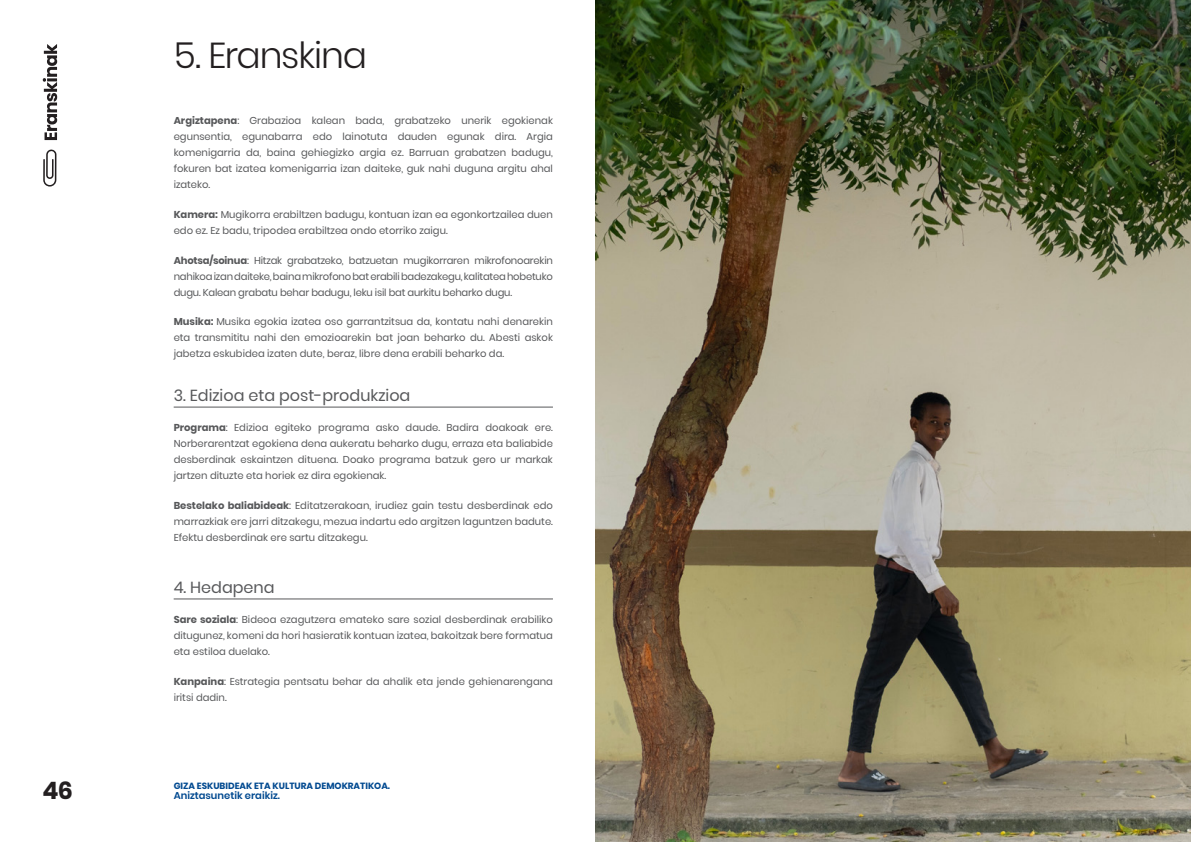
<style>
.page{position:relative;width:1191px;height:842px;background:#fff}
.page>*{position:absolute;margin:0;border:0;box-sizing:border-box;transform-origin:0 0}
.t1{font:300 36px "Poppins";letter-spacing:-.03em;color:#231f20}
.t2{font:700 24px "Poppins";color:#231f20}
.Subtitulo_Poppins_16{font:16px "Poppins";color:#57585a}
.Parrafo_10_16{font:10px/16px "Poppins";color:#57585a;text-align:justify}
.t3{font:600 10px "Poppins";color:#014990}
.t4{font:700 9px "Poppins";color:#014990}
.s1{font-weight:700}
</style>
<div class="page">
<svg style="left:43px;top:44px;width:14px;height:96px"></svg>
<svg style="left:43px;top:149px;width:13px;height:38px"></svg>
<hr style="left:174px;top:407px;width:379px;height:1px;background:#57585a">
<hr style="left:174px;top:599px;width:379px;height:1px;background:#57585a">
<img style="left:595px;top:0;width:596px;height:842px">
<p class="t1" style="left:174px;top:34px;width:195px">5. Eranskina</p>
<p class="Parrafo_10_16" style="left:174px;top:113px;width:381px"><span class="s1">Argiztapena</span>: Grabazioa kalean bada, grabatzeko unerik egokienak egunsentia, egunabarra edo lainotuta dauden egunak dira. Argia komenigarria da, baina gehiegizko argia ez. Barruan grabatzen badugu, fokuren bat izatea komenigarria izan daiteke, guk nahi duguna argitu ahal izateko.</p>
<p class="Parrafo_10_16" style="left:174px;top:206px;width:381px"><span class="s1">Kamera:</span> Mugikorra erabiltzen badugu, kontuan izan ea egonkortzailea duen edo ez. Ez badu, tripodea erabiltzea ondo etorriko zaigu.</p>
<p class="Parrafo_10_16" style="left:174px;top:252px;width:381px"><span class="s1">Ahotsa/soinua</span>: Hitzak grabatzeko, batzuetan mugikorraren mikrofonoarekin nahikoa izan daiteke, baina mikrofono bat erabili badezakegu, kalitatea hobetuko dugu. Kalean grabatu behar badugu, leku isil bat aurkitu beharko dugu.</p>
<p class="Parrafo_10_16" style="left:174px;top:314px;width:381px"><span class="s1">Musika:</span> Musika egokia izatea oso garrantzitsua da, kontatu nahi denarekin eta transmititu nahi den emozioarekin bat joan beharko du. Abesti askok jabetza eskubidea izaten dute, beraz, libre dena erabili beharko da.</p>
<p class="Subtitulo_Poppins_16" style="left:174px;top:386px;width:238px">3. Edizioa eta post-produkzioa</p>
<p class="Parrafo_10_16" style="left:174px;top:420px;width:381px"><span class="s1">Programa</span>: Edizioa egiteko programa asko daude. Badira doakoak ere.<br>Norberarentzat egokiena dena aukeratu beharko dugu, erraza eta baliabide desberdinak eskaintzen dituena. Doako programa batzuk gero ur markak jartzen dituzte eta horiek ez dira egokienak.</p>
<p class="Parrafo_10_16" style="left:174px;top:498px;width:381px"><span class="s1">Bestelako baliabideak</span>: Editatzerakoan, irudiez gain testu desberdinak edo marrazkiak ere jarri ditzakegu, mezua indartu edo argitzen laguntzen badute.<br>Efektu desberdinak ere sartu ditzakegu.</p>
<p class="Subtitulo_Poppins_16" style="left:174px;top:578px;width:102px">4. Hedapena</p>
<p class="Parrafo_10_16" style="left:174px;top:612px;width:381px"><span class="s1">Sare soziala</span>: Bideoa ezagutzera emateko sare sozial desberdinak erabiliko ditugunez, komeni da hori hasieratik kontuan izatea, bakoitzak bere formatua eta estiloa duelako.</p>
<p class="Parrafo_10_16" style="left:174px;top:673px;width:381px"><span class="s1">Kanpaina</span>: Estrategia pentsatu behar da ahalik eta jende gehienarengana iritsi dadin.</p>
<h2 class="t2" style="left:43px;top:777px;width:32px">46</h2>
<p class="t3" style="left:174px;top:790px;width:108px">Aniztasunetik eraikiz.</p>
<p class="t4" style="left:174px;top:780px;width:218px">GIZA ESKUBIDEAK ETA KULTURA DEMOKRATIKOA.</p>
</div>
